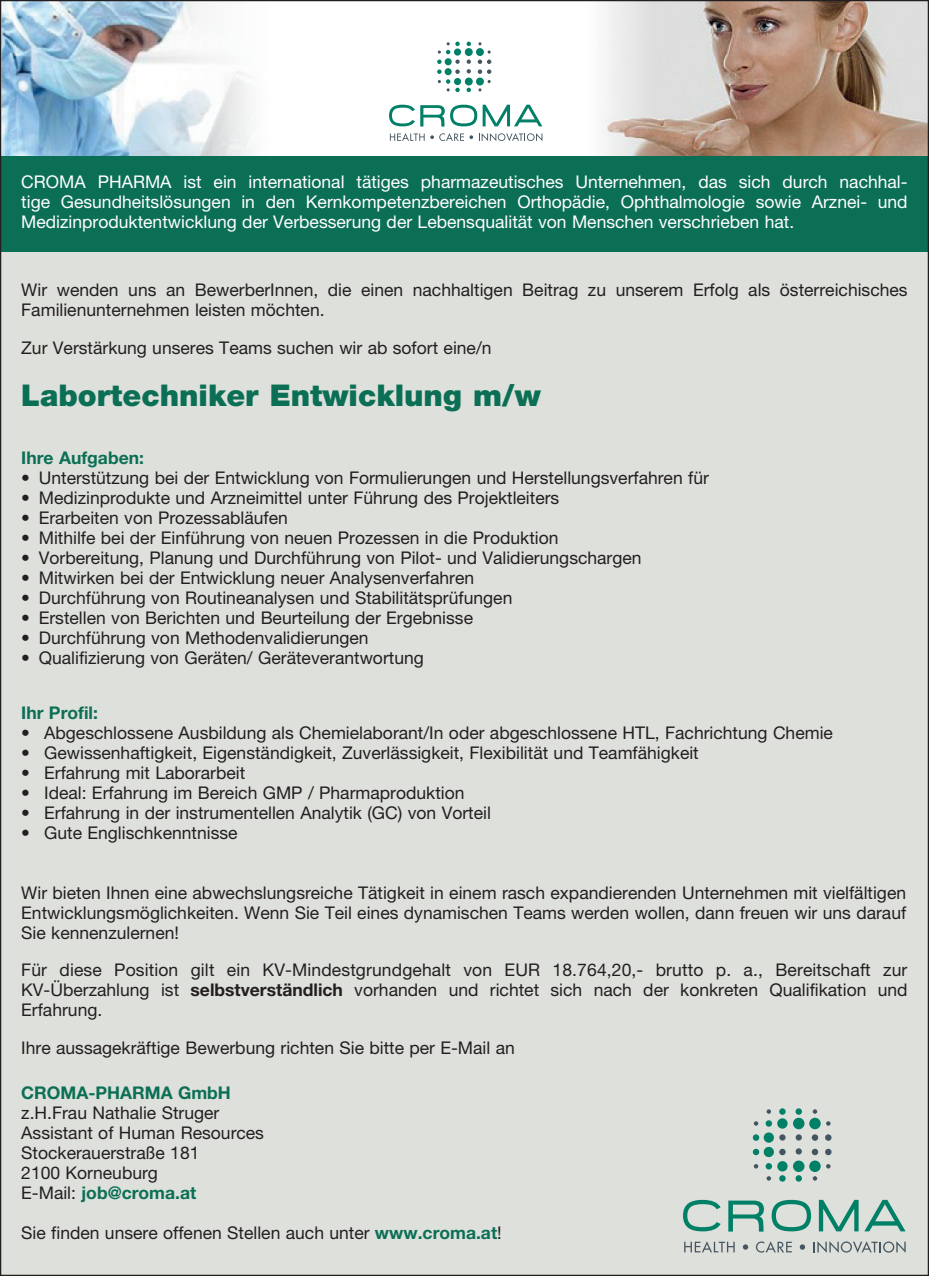
<style>
.page{position:relative;width:929px;height:1276px;background:#fff}
.page>*{position:absolute;margin:0;border:0;box-sizing:border-box;transform-origin:0 0}
.t1{font:900 30px "Helvetica Neue LT Pro";color:#0b6f56}
.t2{font:17.5px/20px "Helvetica Neue LT Pro";color:#231f20}
.t3{font:17.5px/20px "Helvetica Neue LT Pro";color:#fff;text-align:justify}
.t4{font:700 17.5px "Helvetica Neue LT Pro";color:#0b6f56}
.s1{font-weight:700}
.s2{font-weight:700;color:#0b6f56}
</style>
<div class="page">
<div style="left:1px;top:249px;width:926px;height:1025px;background:#dee0db"></div>
<img style="left:599px;top:2px;width:327px;height:154px">
<img style="left:2px;top:2px;width:250px;height:154px">
<svg style="left:454px;top:48px;width:7px;height:8px"></svg>
<div style="left:454px;top:78px;width:7px;height:7px;background:#008066;border-radius:50%"></div>
<div style="left:465px;top:48px;width:7px;height:8px;background:#008066;border-radius:50%"></div>
<div style="left:465px;top:78px;width:7px;height:7px;background:#008066;border-radius:50%"></div>
<svg style="left:466px;top:42px;width:5px;height:4px"></svg>
<svg style="left:466px;top:60px;width:5px;height:13px"></svg>
<svg style="left:466px;top:88px;width:5px;height:4px"></svg>
<svg style="left:438px;top:42px;width:21px;height:12px"></svg>
<div style="left:476px;top:48px;width:8px;height:8px;background:#008066;border-radius:50%"></div>
<div style="left:476px;top:78px;width:8px;height:7px;background:#008066;border-radius:50%"></div>
<svg style="left:477px;top:60px;width:14px;height:14px"></svg>
<svg style="left:437px;top:60px;width:22px;height:32px"></svg>
<svg style="left:450px;top:105px;width:92px;height:21px"></svg>
<svg style="left:389px;top:105px;width:55px;height:22px"></svg>
<svg style="left:390px;top:133px;width:34px;height:8px"></svg>
<svg style="left:430px;top:133px;width:43px;height:8px"></svg>
<svg style="left:479px;top:133px;width:63px;height:8px"></svg>
<div style="left:777px;top:1118px;width:10px;height:10px;background:#008066;border-radius:50%"></div>
<div style="left:763px;top:1132px;width:10px;height:10px;background:#008066;border-radius:50%"></div>
<div style="left:763px;top:1147px;width:10px;height:10px;background:#008066;border-radius:50%"></div>
<div style="left:777px;top:1161px;width:10px;height:10px;background:#008066;border-radius:50%"></div>
<svg style="left:825px;top:1134px;width:6px;height:6px"></svg>
<div style="left:825px;top:1148px;width:6px;height:7px;background:#45555f;border-radius:50%"></div>
<div style="left:752px;top:1134px;width:7px;height:6px;background:#008066;border-radius:50%"></div>
<svg style="left:779px;top:1134px;width:6px;height:6px"></svg>
<div style="left:765px;top:1120px;width:7px;height:6px;background:#008066;border-radius:50%"></div>
<svg style="left:779px;top:1108px;width:6px;height:6px"></svg>
<div style="left:779px;top:1148px;width:6px;height:7px;background:#45555f;border-radius:50%"></div>
<svg style="left:779px;top:1175px;width:6px;height:6px"></svg>
<svg style="left:792px;top:1117px;width:12px;height:12px"></svg>
<svg style="left:792px;top:1160px;width:12px;height:12px"></svg>
<svg style="left:795px;top:1108px;width:6px;height:6px"></svg>
<svg style="left:795px;top:1134px;width:6px;height:6px"></svg>
<svg style="left:795px;top:1148px;width:6px;height:6px"></svg>
<svg style="left:795px;top:1175px;width:6px;height:6px"></svg>
<svg style="left:752px;top:1148px;width:7px;height:7px"></svg>
<div style="left:765px;top:1163px;width:7px;height:6px;background:#008066;border-radius:50%"></div>
<svg style="left:753px;top:1121px;width:5px;height:4px"></svg>
<svg style="left:766px;top:1109px;width:5px;height:4px"></svg>
<svg style="left:766px;top:1176px;width:5px;height:4px"></svg>
<div style="left:809px;top:1117px;width:11px;height:12px;background:#008066;border-radius:50%"></div>
<div style="left:809px;top:1160px;width:11px;height:12px;background:#008066;border-radius:50%"></div>
<div style="left:811px;top:1134px;width:7px;height:6px;background:#45555f;border-radius:50%"></div>
<svg style="left:811px;top:1148px;width:7px;height:7px"></svg>
<svg style="left:812px;top:1109px;width:5px;height:4px"></svg>
<svg style="left:812px;top:1176px;width:5px;height:4px"></svg>
<svg style="left:753px;top:1164px;width:5px;height:4px"></svg>
<svg style="left:826px;top:1121px;width:4px;height:4px"></svg>
<svg style="left:826px;top:1164px;width:4px;height:4px"></svg>
<svg style="left:683px;top:1199px;width:37px;height:32px"></svg>
<svg style="left:771px;top:1199px;width:40px;height:32px"></svg>
<svg style="left:818px;top:1199px;width:40px;height:32px"></svg>
<svg style="left:864px;top:1199px;width:41px;height:32px"></svg>
<svg style="left:728px;top:1200px;width:35px;height:31px"></svg>
<svg style="left:684px;top:1241px;width:50px;height:11px"></svg>
<svg style="left:742px;top:1244px;width:6px;height:5px"></svg>
<svg style="left:755px;top:1241px;width:36px;height:11px"></svg>
<svg style="left:799px;top:1244px;width:6px;height:5px"></svg>
<svg style="left:813px;top:1241px;width:92px;height:12px"></svg>
<div style="left:0;top:156px;width:928px;height:96px;background:#0b6f56"></div>
<p class="t3" style="left:21px;top:171px;width:887px">CROMA PHARMA ist ein international tätiges pharmazeutisches Unternehmen, das sich durch nachhal&shy;tige Gesundheitslösungen in den Kernkompetenzbereichen Orthopädie, Ophthalmologie sowie Arznei- und Medizinproduktentwicklung der Verbesserung der Lebensqualität von Menschen verschrieben hat.</p>
<p class="t2" style="left:21px;top:280px;width:887px">Wir wenden uns an BewerberInnen, die einen nachhaltigen Beitrag zu unserem Erfolg als österreichisches<br>Familienunternehmen leisten möchten.</p>
<p class="t2" style="left:21px;top:337px;width:471px">Zur Verstärkung unseres Teams suchen wir ab sofort eine/n</p>
<h1 class="t1" style="left:21px;top:377px;width:521px">Labortechniker Entwicklung m/w</h1>
<p class="t4" style="left:21px;top:446px;width:124px">Ihre Aufgaben:</p>
<p class="t2" style="left:21px;top:467px;width:689px">• Unterstützung bei der Entwicklung von Formulierungen und Herstellungsverfahren für</p>
<p class="t2" style="left:21px;top:487px;width:539px">• Medizinprodukte und Arzneimittel unter Führung des Projektleiters</p>
<p class="t2" style="left:21px;top:507px;width:268px">• Erarbeiten von Prozessabläufen</p>
<p class="t2" style="left:21px;top:527px;width:538px">• Mithilfe bei der Einführung von neuen Prozessen in die Produktion</p>
<p class="t2" style="left:21px;top:547px;width:621px">• Vorbereitung, Planung und Durchführung von Pilot- und Validierungschargen</p>
<p class="t2" style="left:21px;top:567px;width:454px">• Mitwirken bei der Entwicklung neuer Analysenverfahren</p>
<p class="t2" style="left:21px;top:587px;width:492px">• Durchführung von Routineanalysen und Stabilitätsprüfungen</p>
<p class="t2" style="left:21px;top:607px;width:453px">• Erstellen von Berichten und Beurteilung der Ergebnisse</p>
<p class="t2" style="left:21px;top:627px;width:349px">• Durchführung von Methodenvalidierungen</p>
<p class="t2" style="left:21px;top:647px;width:404px">• Qualifizierung von Geräten/ Geräteverantwortung</p>
<p class="t4" style="left:21px;top:701px;width:78px">Ihr Profil:</p>
<p class="t2" style="left:21px;top:722px;width:813px">• Abgeschlossene Ausbildung als Chemielaborant/In oder abgeschlossene HTL, Fachrichtung Chemie</p>
<p class="t2" style="left:21px;top:742px;width:679px">• Gewissenhaftigkeit, Eigenständigkeit, Zuverlässigkeit, Flexibilität und Teamfähigkeit</p>
<p class="t2" style="left:21px;top:762px;width:225px">• Erfahrung mit Laborarbeit</p>
<p class="t2" style="left:21px;top:782px;width:444px">• Ideal: Erfahrung im Bereich GMP / Pharmaproduktion</p>
<p class="t2" style="left:21px;top:802px;width:471px">• Erfahrung in der instrumentellen Analytik (GC) von Vorteil</p>
<p class="t2" style="left:21px;top:822px;width:218px">• Gute Englischkenntnisse</p>
<p class="t2" style="left:21px;top:882px;width:886px;text-align:justify">Wir bieten Ihnen eine abwechslungsreiche Tätigkeit in einem rasch expandierenden Unternehmen mit vielfältigen Entwicklungsmöglichkeiten. Wenn Sie Teil eines dynamischen Teams werden wollen, dann freuen wir uns darauf Sie kennenzulernen!</p>
<p class="t2" style="left:21px;top:960px;width:887px;text-align:justify">Für diese Position gilt ein KV-Mindestgrundgehalt von EUR 18.764,20,- brutto p. a., Bereitschaft zur KV-Überzahlung ist <span class="s1">selbstverständlich</span> vorhanden und richtet sich nach der konkreten Qualifikation und Erfahrung.</p>
<p class="t2" style="left:21px;top:1037px;width:495px">Ihre aussagekräftige Bewerbung richten Sie bitte per E-Mail an</p>
<p class="t4" style="left:21px;top:1081px;width:211px">CROMA-PHARMA GmbH</p>
<p class="t2" style="left:21px;top:1102px;width:244px">z.H.Frau Nathalie Struger<br>Assistant of Human Resources<br>Stockerauerstraße 181<br>2100 Korneuburg<br>E-Mail: <span class="s2">job@croma.at</span></p>
<p class="t2" style="left:21px;top:1222px;width:482px">Sie finden unsere offenen Stellen auch unter <span class="s2">www.croma.at</span>!</p>
</div>
